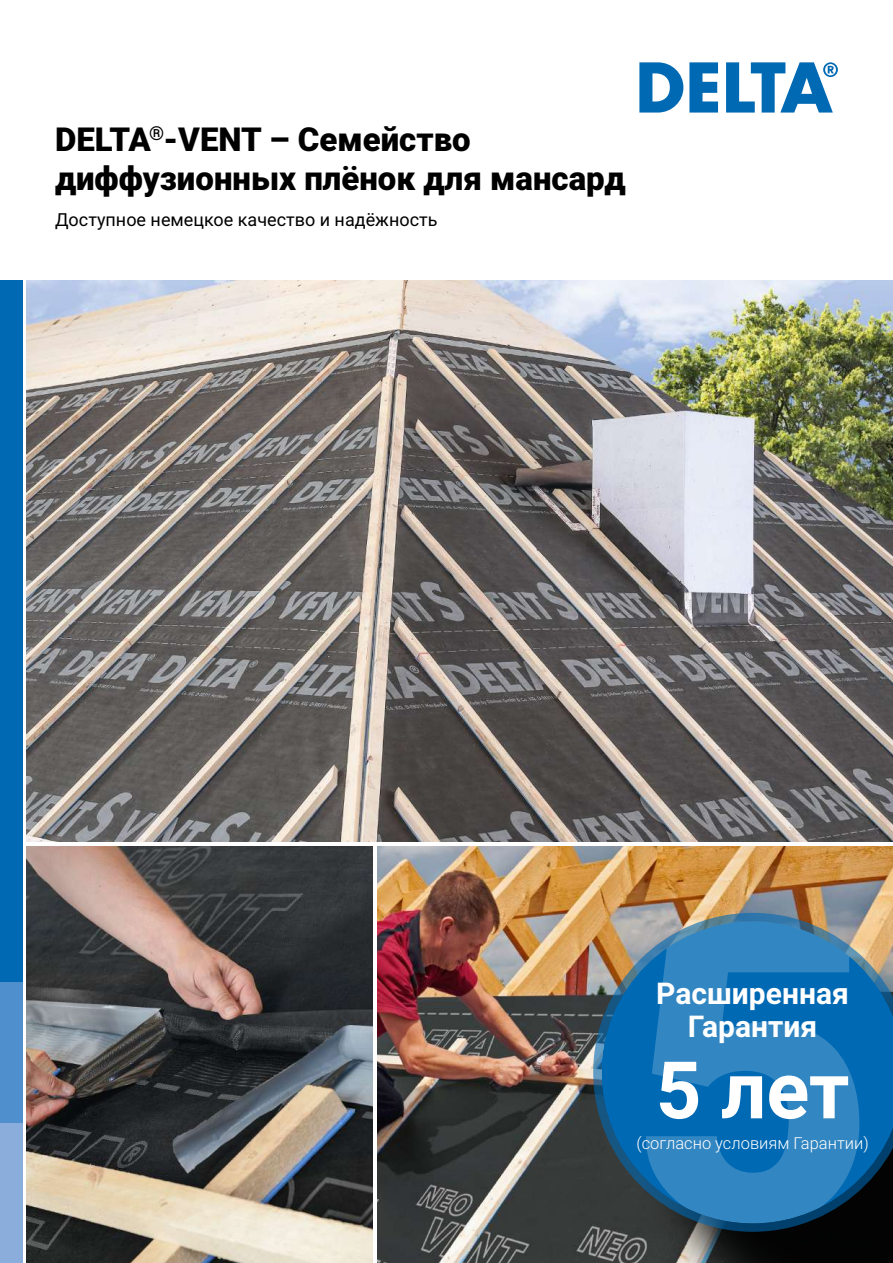
<style>
.page{position:relative;width:893px;height:1263px;background:#fff}
.page>*{position:absolute;margin:0;border:0;box-sizing:border-box;transform-origin:0 0}
.t1{font:700 79.5px "Roboto";color:#fff}
.t2{font:900 33px/39.6px "Roboto";color:#000}
.t3{font:700 30px/33px "Roboto";color:#fff;text-align:center}
.t4{font:18px "Roboto";color:#000}
.t5{font:300 16.5px "Roboto";color:#fff}
</style>
<div class="page">
<img style="left:26px;top:281px;width:867px;height:561px">
<img style="left:26px;top:846px;width:347px;height:417px">
<img style="left:377px;top:846px;width:516px;height:417px">
<div style="left:635px;top:955px;width:258px;height:308px;background:#000;opacity:.95"></div>
<svg style="left:593px;top:913px;width:300px;height:319px;background:#2a72a4"></svg>
<div style="left:0;top:281px;width:22px;height:701px;background:#0069b4"></div>
<div style="left:0;top:1123px;width:22px;height:140px;background:#8baddc"></div>
<div style="left:0;top:982px;width:22px;height:141px;background:#4f8fcd"></div>
<svg style="left:689px;top:62px;width:29px;height:51px"></svg>
<svg style="left:639px;top:62px;width:44px;height:51px"></svg>
<svg style="left:726px;top:62px;width:112px;height:51px"></svg>
<p class="t2" style="left:55px;top:118px;width:572px">DELTA<sup>®</sup>-VENT – Семейство диффузионных плёнок для мансард</p>
<p class="t4" style="left:55px;top:207px;width:384px">Доступное немецкое качество и надёжность</p>
<p class="t3" style="left:656px;top:975px;width:194px">Расширенная<br>Гарантия</p>
<h1 class="t1" style="left:656px;top:1034px;width:195px">5 лет</h1>
<p class="t5" style="left:636px;top:1132px;width:234px">(согласно условиям Гарантии)</p>
</div>
